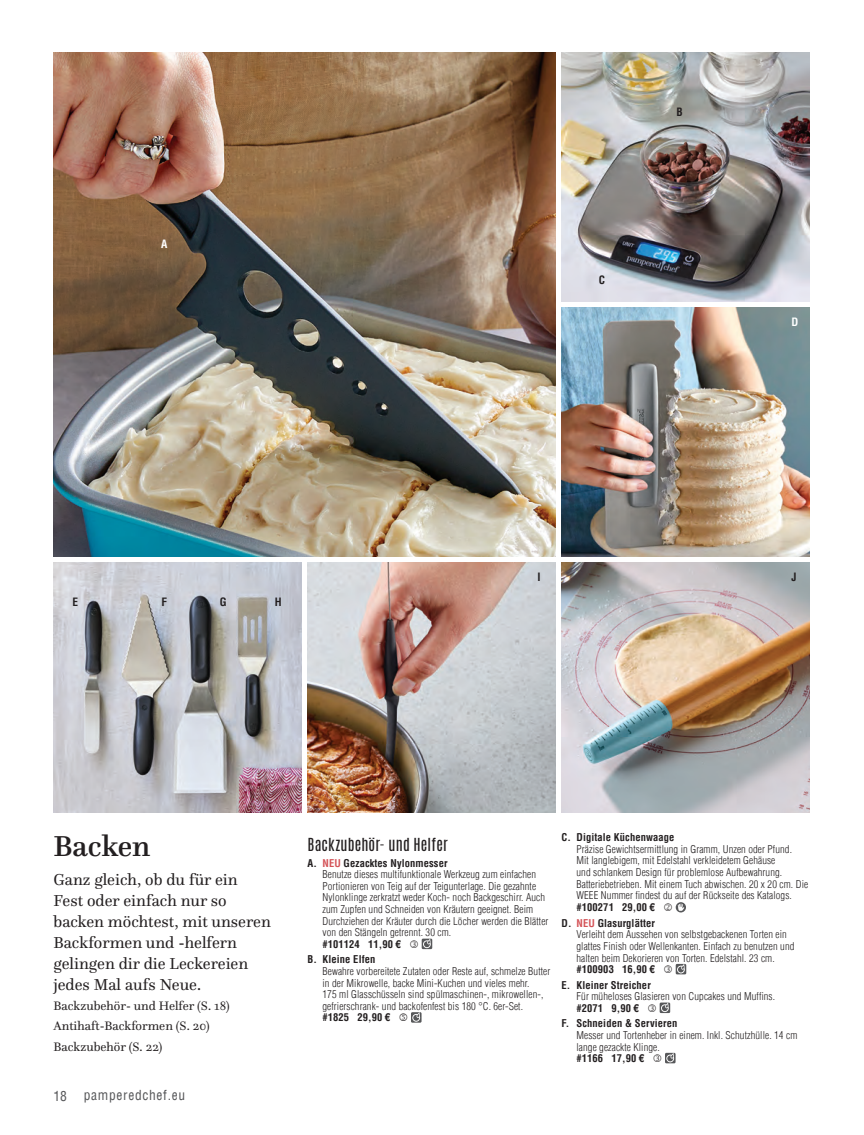
<style>
.page{position:relative;width:864px;height:1135px;background:#fff}
.page>*{position:absolute;margin:0;border:0;box-sizing:border-box;transform-origin:0 0}
.t1{font:500 30px "Questa";color:#231f20}
.t2{font:16.5px/21px "Questa";color:#231f20}
.t3{font:15px "Antonio";letter-spacing:.01em;color:#231f20}
.t4{font:condensed 13.5px "Helvetica Com";letter-spacing:.05em;color:#57585a}
.t5{font:12.75px/20.2px "Questa";color:#231f20}
.t6{font:700 condensed 11.25px "Helvetica Com";color:#231f20}
.t7{font:700 condensed 11.25px "Helvetica Com";color:#fff}
.t8{font:300 condensed 10.5px/11.6px "Helvetica Com";letter-spacing:.01em;color:#231f20}
.t9{font:700 condensed 10.5px/15.8px "Helvetica Com";letter-spacing:.01em;color:#231f20;text-align:right}
.s1{font-weight:700}
.s2{font-weight:700;color:#d45358}
.s3{color:#d45358}
</style>
<div class="page">
<img style="left:54px;top:52px;width:502px;height:504px">
<img style="left:562px;top:52px;width:248px;height:249px">
<img style="left:562px;top:307px;width:248px;height:249px">
<img style="left:54px;top:562px;width:248px;height:249px">
<img style="left:308px;top:562px;width:248px;height:249px">
<img style="left:562px;top:562px;width:248px;height:249px">
<svg style="left:422px;top:938px;width:10px;height:10px"></svg>
<svg style="left:411px;top:1012px;width:11px;height:10px"></svg>
<svg style="left:676px;top:963px;width:10px;height:11px"></svg>
<svg style="left:660px;top:1002px;width:10px;height:10px"></svg>
<svg style="left:665px;top:1052px;width:11px;height:11px"></svg>
<svg style="left:675px;top:902px;width:11px;height:10px"></svg>
<p class="t7" style="left:161px;top:236px;width:8px">A</p>
<p class="t6" style="left:599px;top:272px;width:8px">C</p>
<p class="t6" style="left:677px;top:105px;width:8px">B</p>
<p class="t7" style="left:792px;top:314px;width:8px">D</p>
<p class="t6" style="left:72px;top:594px;width:7px">E</p>
<p class="t6" style="left:161px;top:594px;width:7px">F</p>
<p class="t6" style="left:220px;top:594px;width:8px">G</p>
<p class="t6" style="left:275px;top:594px;width:8px">H</p>
<p class="t6" style="left:538px;top:569px;width:5px">I</p>
<p class="t6" style="left:792px;top:569px;width:6px">J</p>
<h1 class="t1" style="left:54px;top:827px;width:98px">Backen</h1>
<h2 class="t2" style="left:54px;top:868px;width:219px">Ganz gleich, ob du für ein<br>Fest oder einfach nur so backen möchtest, mit unseren<br>Backformen und -helfern gelingen dir die Leckereien jedes Mal aufs Neue.</h2>
<p class="t5" style="left:54px;top:995px;width:178px">Backzubehör- und Helfer (S. 18)<br>Antihaft-Backformen (S. 20)<br>Backzubehör (S. 22)</p>
<p class="t4" style="left:54px;top:1087px;width:15px">18</p>
<p class="t4" style="left:84px;top:1086px;width:103px">pamperedchef.eu</p>
<h3 class="t3" style="left:308px;top:833px;width:142px">Backzubehör- und Helfer</h3>
<p class="t8" style="left:323px;top:856px;width:227px;text-indent:-15px"><span class="s1">A.</span> <span class="s2">NEU</span> <span class="s1">Gezacktes Nylonmesser<br></span>Benutze dieses multifunktionale Werkzeug zum einfachen Portionieren von Teig auf der Teigunterlage. Die gezahnte Nylonklinge zerkratzt weder Koch- noch Backgeschirr. Auch zum Zupfen und Schneiden von Kräutern geeignet. Beim Durchziehen der Kräuter durch die Löcher werden die Blätter von den Stängeln getrennt. 30 cm.<br><span class="s1">#101124 11,90 €</span> ●</p>
<p class="t9" style="left:308px;top:951px;width:69px">B. Kleine Elfen</p>
<p class="t8" style="left:323px;top:965px;width:229px">Bewahre vorbereitete Zutaten oder Reste auf, schmelze Butter in der Mikrowelle, backe Mini-Kuchen und vieles mehr.<br>175 ml Glasschüsseln sind spülmaschinen-, mikrowellen-, gefrierschrank- und backofenfest bis 180 °C. 6er-Set. <span class="s1">#1825 29,90 €</span> ■</p>
<p class="t9" style="left:562px;top:829px;width:114px">C. Digitale Küchenwaage</p>
<p class="t8" style="left:577px;top:843px;width:233px">Präzise Gewichtsermittlung in Gramm, Unzen oder Pfund.<br>Mit langlebigem, mit Edelstahl verkleidetem Gehäuse<br>und schlankem Design für problemlose Aufbewahrung.<br>Batteriebetrieben. Mit einem Tuch abwischen. 20 x 20 cm. Die WEEE Nummer findest du auf der Rückseite des Katalogs.</p>
<p class="t9" style="left:562px;top:898px;width:95px">#100271 29,00 €<br>D. <span class="s3">NEU</span> Glasurglätter</p>
<p class="t8" style="left:577px;top:928px;width:219px">Verleiht dem Aussehen von selbstgebackenen Torten ein glattes Finish oder Wellenkanten. Einfach zu benutzen und halten beim Dekorieren von Torten. Edelstahl. 23 cm. <span class="s1">#100903 16,90 €</span> ●</p>
<p class="t9" style="left:562px;top:976px;width:91px">E. Kleiner Streicher</p>
<p class="t8" style="left:577px;top:990px;width:200px">Für müheloses Glasieren von Cupcakes und Muffins. <span class="s1">#2071 9,90 €</span> ●</p>
<p class="t9" style="left:562px;top:1015px;width:117px">F. Schneiden &amp; Servieren</p>
<p class="t8" style="left:577px;top:1029px;width:222px">Messer und Tortenheber in einem. Inkl. Schutzhülle. 14 cm lange gezackte Klinge.<br><span class="s1">#1166 17,90 €</span> ●</p>
</div>
